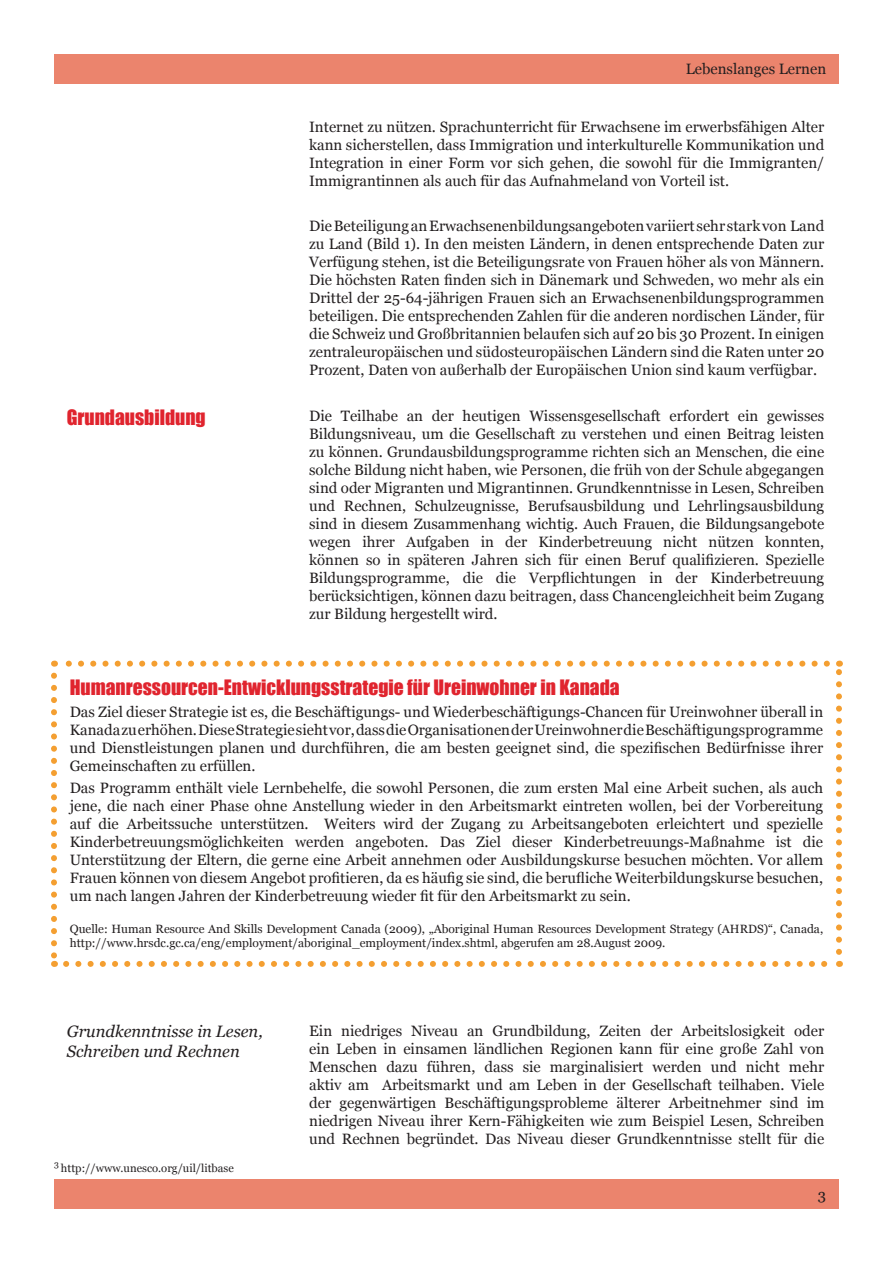
<style>
.page{position:relative;width:893px;height:1263px;background:#fff}
.page>*{position:absolute;margin:0;border:0;box-sizing:border-box;transform-origin:0 0}
.Red_title{font:19.5px "Impact";color:#e0242e}
.Georgia_11_italic{font:italic 16.5px/19.8px "Georgia";color:#231f20}
.Georgia_10_regular{font:15px/18px "Georgia";color:#231f20;text-align:justify}
.Georgia_10_regular-2{font:12px/14.4px "Georgia";color:#231f20}
.Georgia_10_regular-3{font:11.25px "Georgia";color:#231f20}
</style>
<div class="page">
<div style="left:54px;top:54px;width:785px;height:29px;background:#eb846d"></div>
<div style="left:54px;top:1180px;width:785px;height:29px;background:#eb846d"></div>
<svg style="left:66px;top:961px;width:762px;height:6px"></svg>
<svg style="left:51px;top:676px;width:6px;height:291px"></svg>
<svg style="left:836px;top:661px;width:6px;height:291px"></svg>
<svg style="left:54px;top:661px;width:773px;height:6px"></svg>
<p class="Georgia_10_regular" style="left:686px;top:60px;width:142px">Lebenslanges Lernen</p>
<p class="Georgia_10_regular" style="left:309px;top:118px;width:517px">Internet zu nützen. Sprachunterricht für Erwachsene im erwerbsfähigen Alter kann sicherstellen, dass Immigration und interkulturelle Kommunikation und Integration in einer Form vor sich gehen, die sowohl für die Immigranten/ Immigrantinnen als auch für das Aufnahmeland von Vorteil ist.</p>
<p class="Georgia_10_regular" style="left:309px;top:217px;width:517px">Die Beteiligung an Erwachsenenbildungsangeboten variiert sehr stark von Land zu Land (Bild 1). In den meisten Ländern, in denen entsprechende Daten zur Verfügung stehen, ist die Beteiligungsrate von Frauen höher als von Männern.<br>Die höchsten Raten finden sich in Dänemark und Schweden, wo mehr als ein Drittel der 25-64-jährigen Frauen sich an Erwachsenenbildungsprogrammen beteiligen. Die entsprechenden Zahlen für die anderen nordischen Länder, für die Schweiz und Großbritannien belaufen sich auf 20 bis 30 Prozent. In einigen zentraleuropäischen und südosteuropäischen Ländern sind die Raten unter 20<br>Prozent, Daten von außerhalb der Europäischen Union sind kaum verfügbar.</p>
<p class="Red_title" style="left:67px;top:402px;width:140px">Grundausbildung</p>
<p class="Georgia_10_regular" style="left:309px;top:407px;width:517px">Die Teilhabe an der heutigen Wissensgesellschaft erfordert ein gewisses Bildungsniveau, um die Gesellschaft zu verstehen und einen Beitrag leisten zu können. Grundausbildungsprogramme richten sich an Menschen, die eine solche Bildung nicht haben, wie Personen, die früh von der Schule abgegangen sind oder Migranten und Migrantinnen. Grundkenntnisse in Lesen, Schreiben und Rechnen, Schulzeugnisse, Berufsausbildung und Lehrlingsausbildung sind in diesem Zusammenhang wichtig. Auch Frauen, die Bildungsangebote wegen ihrer Aufgaben in der Kinderbetreuung nicht nützen konnten, können so in späteren Jahren sich für einen Beruf qualifizieren. Spezielle Bildungsprogramme, die die Verpflichtungen in der Kinderbetreuung berücksichtigen, können dazu beitragen, dass Chancengleichheit beim Zugang zur Bildung hergestellt wird.</p>
<p class="Red_title" style="left:70px;top:672px;width:551px">Humanressourcen-Entwicklungsstrategie für Ureinwohner in Kanada</p>
<p class="Georgia_10_regular" style="left:70px;top:703px;width:755px">Das Ziel dieser Strategie ist es, die Beschäftigungs- und Wiederbeschäftigungs-Chancen für Ureinwohner überall in Kanadazuerhöhen.DieseStrategiesiehtvor,dassdieOrganisationenderUreinwohnerdieBeschäftigungsprogramme und Dienstleistungen planen und durchführen, die am besten geeignet sind, die spezifischen Bedürfnisse ihrer Gemeinschaften zu erfüllen.</p>
<p class="Georgia_10_regular" style="left:70px;top:779px;width:755px">Das Programm enthält viele Lernbehelfe, die sowohl Personen, die zum ersten Mal eine Arbeit suchen, als auch jene, die nach einer Phase ohne Anstellung wieder in den Arbeitsmarkt eintreten wollen, bei der Vorbereitung auf die Arbeitssuche unterstützen. Weiters wird der Zugang zu Arbeitsangeboten erleichtert und spezielle Kinderbetreuungsmöglichkeiten werden angeboten. Das Ziel dieser Kinderbetreuungs-Maßnahme ist die Unterstützung der Eltern, die gerne eine Arbeit annehmen oder Ausbildungskurse besuchen möchten. Vor allem Frauen können von diesem Angebot profitieren, da es häufig sie sind, die berufliche Weiterbildungskurse besuchen, um nach langen Jahren der Kinderbetreuung wieder fit für den Arbeitsmarkt zu sein.</p>
<p class="Georgia_10_regular-2" style="left:70px;top:922px;width:755px">Quelle: Human Resource And Skills Development Canada (2009), „Aboriginal Human Resources Development Strategy (AHRDS)“, Canada, http://www.hrsdc.gc.ca/eng/employment/aboriginal_employment/index.shtml, abgerufen am 28.August 2009.</p>
<p class="Georgia_11_italic" style="left:67px;top:1022px;width:198px">Grundkenntnisse in Lesen,<br>Schreiben und Rechnen</p>
<p class="Georgia_10_regular" style="left:309px;top:1022px;width:517px">Ein niedriges Niveau an Grundbildung, Zeiten der Arbeitslosigkeit oder ein Leben in einsamen ländlichen Regionen kann für eine große Zahl von Menschen dazu führen, dass sie marginalisiert werden und nicht mehr aktiv am Arbeitsmarkt und am Leben in der Gesellschaft teilhaben. Viele der gegenwärtigen Beschäftigungsprobleme älterer Arbeitnehmer sind im niedrigen Niveau ihrer Kern-Fähigkeiten wie zum Beispiel Lesen, Schreiben und Rechnen begründet. Das Niveau dieser Grundkenntnisse stellt für die</p>
<p class="Georgia_10_regular-3" style="left:54px;top:1161px;width:181px"><sup>3</sup> http://www.unesco.org/uil/litbase</p>
<p class="Georgia_10_regular" style="left:818px;top:1186px;width:10px">3</p>
</div>
